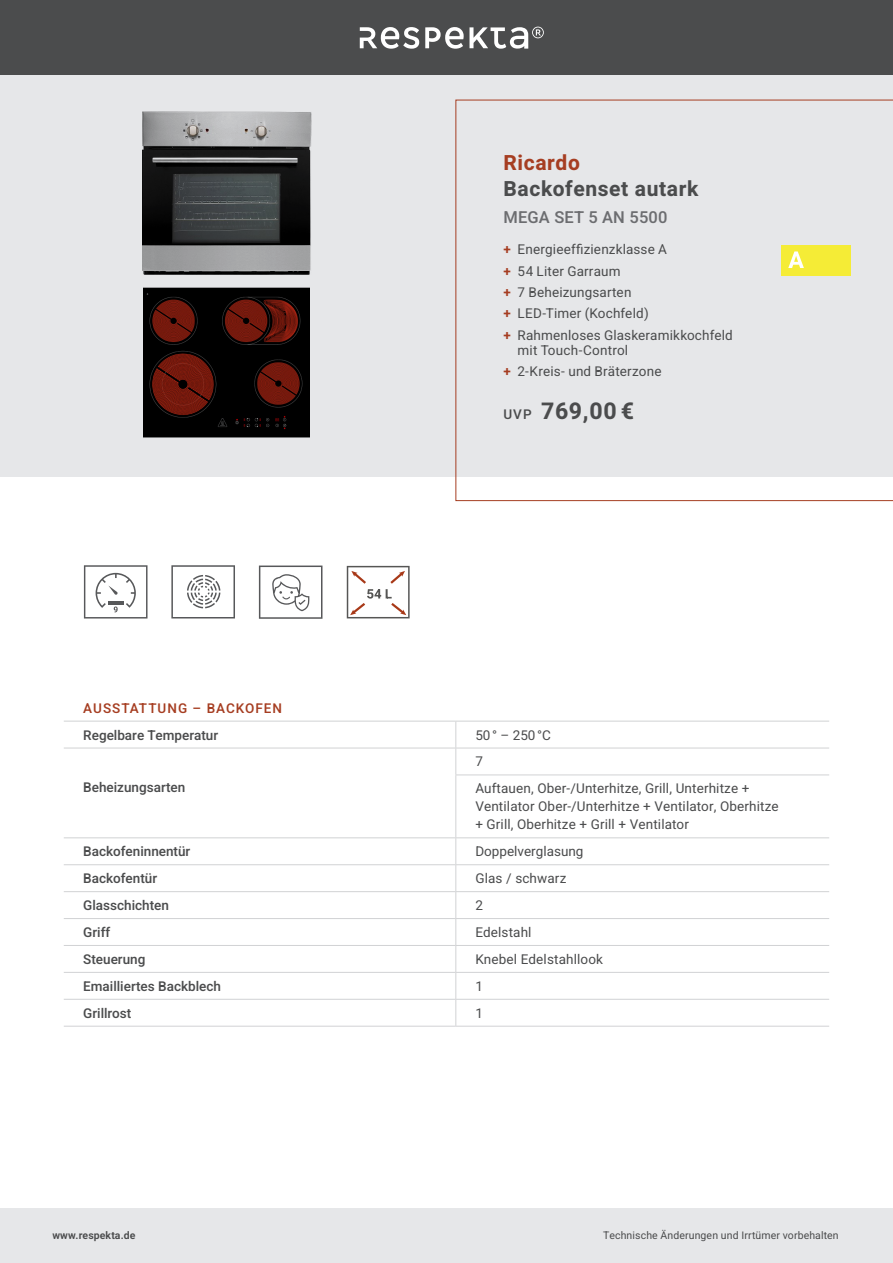
<style>
.page{position:relative;width:893px;height:1263px;background:#fff}
.page>*{position:absolute;margin:0;border:0;box-sizing:border-box;transform-origin:0 0}
.t1{font:700 23.1px "Heebo";color:#4b4c4d}
.t2{font:700 21px "Heebo";letter-spacing:.03em;color:#4b4c4d}
.t3{font:700 21px "Heebo";letter-spacing:.03em;color:#a63e22}
.t4{font:500 16.5px "Heebo";letter-spacing:.01em;color:#6c6d70}
.Absatzformat_2{font:13.5px/15px "Heebo";letter-spacing:.01em;color:#4b4c4d}
.t5{font:500 13.5px "Heebo";color:#4b4c4d}
.t6{font:500 13.5px "Heebo";letter-spacing:.075em;color:#a63e22}
.t7{font:10.5px "Heebo";letter-spacing:.01em;color:#4b4c4d}
.t8{font:600 10.5px "Heebo";letter-spacing:.01em;color:#4b4c4d}
.s1{font-weight:600;color:#a63e22}
.s2{font-weight:500;font-size:13.5px}
</style>
<div class="page">
<div style="left:0;top:1208px;width:893px;height:55px;background:#e6e7e9"></div>
<div style="left:0;top:0;width:893px;height:75px;background:#4b4c4d"></div>
<svg style="left:360px;top:27px;width:59px;height:22px"></svg>
<svg style="left:425px;top:27px;width:119px;height:22px"></svg>
<div style="left:0;top:75px;width:893px;height:401px;background:#e6e7e9"></div>
<svg style="left:455px;top:100px;width:438px;height:401px"></svg>
<img style="left:143px;top:112px;width:169px;height:162px">
<img style="left:143px;top:287px;width:166px;height:151px">
<svg style="left:455px;top:722px;width:1px;height:52px"></svg>
<hr style="left:455px;top:774px;width:374px;height:1px;background:#d1d2d4">
<hr style="left:64px;top:837px;width:392px;height:1px;background:#d1d2d4">
<hr style="left:456px;top:837px;width:373px;height:1px;background:#d1d2d4">
<hr style="left:64px;top:864px;width:392px;height:1px;background:#d1d2d4">
<hr style="left:456px;top:864px;width:373px;height:1px;background:#d1d2d4">
<hr style="left:64px;top:891px;width:392px;height:1px;background:#d1d2d4">
<hr style="left:456px;top:891px;width:373px;height:1px;background:#d1d2d4">
<hr style="left:455px;top:775px;width:1px;height:62px;background:#d1d2d4">
<svg style="left:455px;top:838px;width:1px;height:188px"></svg>
<hr style="left:64px;top:918px;width:392px;height:1px;background:#d1d2d4">
<hr style="left:456px;top:918px;width:373px;height:1px;background:#d1d2d4">
<hr style="left:64px;top:945px;width:392px;height:1px;background:#d1d2d4">
<hr style="left:456px;top:945px;width:373px;height:1px;background:#d1d2d4">
<hr style="left:64px;top:972px;width:392px;height:1px;background:#d1d2d4">
<hr style="left:456px;top:972px;width:373px;height:1px;background:#d1d2d4">
<hr style="left:64px;top:999px;width:392px;height:1px;background:#d1d2d4">
<hr style="left:456px;top:999px;width:373px;height:1px;background:#d1d2d4">
<hr style="left:64px;top:1026px;width:392px;height:1px;background:#d1d2d4">
<hr style="left:456px;top:1026px;width:373px;height:1px;background:#d1d2d4">
<hr style="left:64px;top:721px;width:392px;height:1px;background:#d1d2d4">
<hr style="left:456px;top:721px;width:373px;height:1px;background:#d1d2d4">
<hr style="left:64px;top:748px;width:392px;height:1px;background:#d1d2d4">
<hr style="left:456px;top:748px;width:373px;height:1px;background:#d1d2d4">
<svg style="left:347px;top:566px;width:63px;height:52px"></svg>
<svg style="left:259px;top:565px;width:63px;height:54px"></svg>
<svg style="left:84px;top:565px;width:64px;height:53px"></svg>
<svg style="left:171px;top:565px;width:64px;height:53px"></svg>
<div style="left:781px;top:246px;width:69px;height:30px;background:#f5ec36"></div>
<svg style="left:788px;top:251px;width:16px;height:17px"></svg>
<p class="t3" style="left:503px;top:148px;width:78px">Ricardo</p>
<p class="t2" style="left:503px;top:174px;width:197px">Backofenset autark</p>
<p class="t4" style="left:503px;top:205px;width:166px">MEGA SET 5 AN 5500</p>
<p class="Absatzformat_2" style="left:503px;top:242px;width:165px"><span class="s1">+</span> Energieeffizienzklasse A</p>
<p class="Absatzformat_2" style="left:503px;top:263px;width:119px"><span class="s1">+</span> 54 Liter Garraum</p>
<p class="Absatzformat_2" style="left:503px;top:285px;width:130px"><span class="s1">+</span> 7 Beheizungsarten</p>
<p class="Absatzformat_2" style="left:503px;top:306px;width:147px"><span class="s1">+</span> LED-Timer (Kochfeld)</p>
<p class="Absatzformat_2" style="left:518px;top:327px;width:217px;text-indent:-14px"><span class="s1">+</span> Rahmenloses Glaskeramikkochfeld mit Touch-Control</p>
<p class="Absatzformat_2" style="left:503px;top:364px;width:160px"><span class="s1">+</span> 2-Kreis- und Bräterzone</p>
<p class="t1" style="left:503px;top:394px;width:132px"><span class="s2">UVP</span> 769,00 €</p>
<p class="t6" style="left:83px;top:698px;width:200px">AUSSTATTUNG – BACKOFEN</p>
<p class="t5" style="left:83px;top:725px;width:136px">Regelbare Temperatur</p>
<p class="Absatzformat_2" style="left:475px;top:727px;width:77px">50° – 250°C</p>
<p class="t5" style="left:83px;top:778px;width:104px">Beheizungsarten</p>
<p class="Absatzformat_2" style="left:475px;top:754px;width:9px">7</p>
<p class="Absatzformat_2" style="left:475px;top:781px;width:276px">Auftauen, Ober-/Unterhitze, Grill, Unterhitze +</p>
<p class="Absatzformat_2" style="left:475px;top:799px;width:305px">Ventilator Ober-/Unterhitze + Ventilator, Oberhitze</p>
<p class="Absatzformat_2" style="left:475px;top:817px;width:215px">+ Grill, Oberhitze + Grill + Ventilator</p>
<p class="t5" style="left:83px;top:842px;width:109px">Backofeninnentür</p>
<p class="Absatzformat_2" style="left:475px;top:844px;width:110px">Doppelverglasung</p>
<p class="t5" style="left:83px;top:869px;width:75px">Backofentür</p>
<p class="Absatzformat_2" style="left:475px;top:871px;width:93px">Glas / schwarz</p>
<p class="t5" style="left:83px;top:896px;width:87px">Glasschichten</p>
<p class="Absatzformat_2" style="left:475px;top:898px;width:9px">2</p>
<p class="t5" style="left:83px;top:923px;width:28px">Griff</p>
<p class="Absatzformat_2" style="left:475px;top:925px;width:58px">Edelstahl</p>
<p class="t5" style="left:83px;top:950px;width:64px">Steuerung</p>
<p class="Absatzformat_2" style="left:475px;top:951px;width:129px">Knebel Edelstahllook</p>
<p class="t5" style="left:83px;top:977px;width:139px">Emailliertes Backblech</p>
<p class="Absatzformat_2" style="left:475px;top:978px;width:9px">1</p>
<p class="t5" style="left:83px;top:1003px;width:50px">Grillrost</p>
<p class="Absatzformat_2" style="left:475px;top:1005px;width:9px">1</p>
<p class="t8" style="left:52px;top:1228px;width:85px">www.respekta.de</p>
<p class="t7" style="left:603px;top:1228px;width:237px">Technische Änderungen und Irrtümer vorbehalten</p>
</div>
